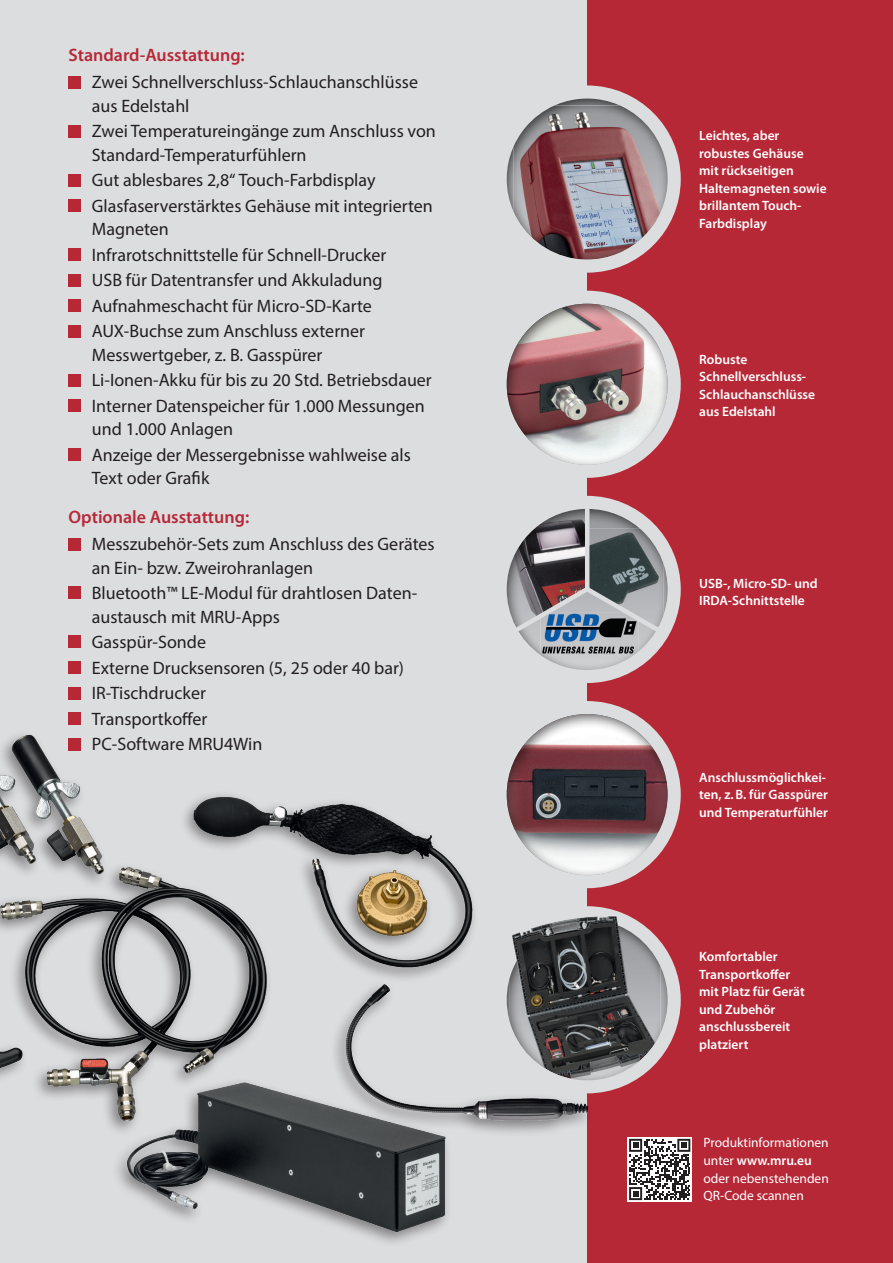
<style>
.page{position:relative;width:893px;height:1263px;background:#fff}
.page>*{position:absolute;margin:0;border:0;box-sizing:border-box;transform-origin:0 0}
.t1{font:18px/25.5px "Myriad Pro";color:#231f20}
.t2{font:600 18px "Myriad Pro";color:#b72837}
.t3{font:600 13.5px/17.5px "Myriad Pro";color:#fff}
.t4{font:13.5px/17.5px "Myriad Pro";color:#fff}
.s1{font-weight:600}
</style>
<div class="page">
<div style="left:0;top:0;width:893px;height:1262px;background:#dcdddf"></div>
<div style="left:587px;top:0;width:306px;height:1262px;background:#b72837"></div>
<div style="left:494px;top:701px;width:187px;height:187px;background:#dcdddf;border-radius:50%"></div>
<div style="left:504px;top:712px;width:164px;height:165px;background:#231f20;opacity:.75"></div>
<div style="left:494px;top:85px;width:187px;height:188px;background:#dcdddf;border-radius:50%"></div>
<div style="left:504px;top:97px;width:164px;height:165px;background:#231f20;opacity:.75"></div>
<div style="left:494px;top:291px;width:187px;height:187px;background:#dcdddf;border-radius:50%"></div>
<div style="left:504px;top:302px;width:164px;height:165px;background:#231f20;opacity:.75"></div>
<div style="left:494px;top:906px;width:187px;height:187px;background:#dcdddf;border-radius:50%"></div>
<div style="left:504px;top:917px;width:164px;height:165px;background:#231f20;opacity:.75"></div>
<img style="left:0;top:735px;width:268px;height:390px">
<div style="left:179px;top:789px;width:300px;height:194px;background:#231f20;opacity:.5"></div>
<img style="left:183px;top:785px;width:296px;height:194px">
<div style="left:494px;top:496px;width:187px;height:187px;background:#dcdddf;border-radius:50%"></div>
<div style="left:504px;top:507px;width:164px;height:165px;background:#231f20;opacity:.75"></div>
<hr style="left:585px;top:501px;width:4px;height:88px;background:#dcdddf">
<svg style="left:504px;top:509px;width:166px;height:161px"></svg>
<div style="left:111px;top:1076px;width:341px;height:172px;background:#231f20;opacity:.5"></div>
<img style="left:122px;top:1078px;width:327px;height:158px">
<img style="left:509px;top:913px;width:140px;height:102px">
<div style="left:330px;top:979px;width:265px;height:157px;background:#231f20;opacity:.5"></div>
<img style="left:342px;top:979px;width:245px;height:146px">
<svg style="left:627px;top:1137px;width:65px;height:64px"></svg>
<svg style="left:629px;top:1138px;width:61px;height:61px;background:#8c8a8a"></svg>
<div style="left:68px;top:76px;width:13px;height:12px;background:#b72837"></div>
<div style="left:68px;top:125px;width:13px;height:12px;background:#b72837"></div>
<div style="left:68px;top:174px;width:13px;height:12px;background:#b72837"></div>
<div style="left:68px;top:199px;width:13px;height:13px;background:#b72837"></div>
<div style="left:68px;top:248px;width:13px;height:13px;background:#b72837"></div>
<div style="left:68px;top:274px;width:13px;height:12px;background:#b72837"></div>
<div style="left:68px;top:299px;width:13px;height:13px;background:#b72837"></div>
<div style="left:68px;top:325px;width:13px;height:12px;background:#b72837"></div>
<div style="left:68px;top:374px;width:13px;height:12px;background:#b72837"></div>
<div style="left:68px;top:399px;width:13px;height:13px;background:#b72837"></div>
<div style="left:68px;top:448px;width:13px;height:13px;background:#b72837"></div>
<div style="left:68px;top:538px;width:13px;height:12px;background:#b72837"></div>
<div style="left:68px;top:587px;width:13px;height:12px;background:#b72837"></div>
<div style="left:68px;top:635px;width:13px;height:13px;background:#b72837"></div>
<div style="left:68px;top:661px;width:13px;height:12px;background:#b72837"></div>
<div style="left:68px;top:686px;width:13px;height:13px;background:#b72837"></div>
<div style="left:68px;top:712px;width:13px;height:12px;background:#b72837"></div>
<div style="left:68px;top:738px;width:13px;height:12px;background:#b72837"></div>
<p class="t2" style="left:68px;top:43px;width:178px">Standard-Ausstattung:</p>
<p class="t1" style="left:92px;top:70px;width:328px;line-height:23.4px">Zwei Schnellverschluss-Schlauchanschlüsse aus Edelstahl</p>
<p class="t1" style="left:92px;top:119px;width:346px;line-height:23.4px">Zwei Temperatureingänge zum Anschluss von<br>Standard-Temperaturfühlern</p>
<p class="t1" style="left:92px;top:167px;width:343px">Gut ablesbares 2,8“ Touch-Farbdisplay<br>Glasfaserverstärktes Gehäuse mit integrierten</p>
<p class="t1" style="left:92px;top:216px;width:296px">Magneten<br>Infrarotschnittstelle für Schnell-Drucker USB für Datentransfer und Akkuladung Aufnahmeschacht für Micro-SD-Karte AUX-Buchse zum Anschluss externer</p>
<p class="t1" style="left:92px;top:342px;width:342px">Messwertgeber, z. B. Gasspürer<br>Li-Ionen-Akku für bis zu 20 Std. Betriebsdauer<br>Interner Datenspeicher für 1.000 Messungen</p>
<p class="t1" style="left:92px;top:416px;width:321px">und 1.000 Anlagen<br>Anzeige der Messergebnisse wahlweise als</p>
<p class="t1" style="left:92px;top:465px;width:119px">Text oder Grafik</p>
<p class="t2" style="left:68px;top:505px;width:182px">Optionale Ausstattung:</p>
<p class="t1" style="left:92px;top:532px;width:344px;line-height:23.4px">Messzubehör-Sets zum Anschluss des Gerätes an Ein- bzw. Zweirohranlagen</p>
<p class="t1" style="left:92px;top:581px;width:327px;line-height:23.4px">Bluetooth™ LE-Modul für drahtlosen Daten&shy;austausch mit MRU-Apps</p>
<p class="t1" style="left:92px;top:629px;width:314px">Gasspür-Sonde<br>Externe Drucksensoren (5, 25 oder 40 bar)<br>IR-Tischdrucker<br>Transportkoffer<br>PC-Software MRU4Win</p>
<p class="t3" style="left:699px;top:127px;width:129px">Leichtes, aber robustes Gehäuse<br>mit rückseitigen<br>Haltemagneten sowie brillantem Touch-<br>Farbdisplay</p>
<p class="t3" style="left:699px;top:350px;width:118px">Robuste<br>Schnellverschluss-<br>Schlauchanschlüsse aus Edelstahl</p>
<p class="t3" style="left:699px;top:574px;width:120px">USB-, Micro-SD- und<br>IRDA-Schnittstelle</p>
<p class="t3" style="left:699px;top:767px;width:130px">Anschlussmöglichkei&shy;ten, z.B. für Gasspürer und Temperaturfühler</p>
<p class="t3" style="left:699px;top:947px;width:107px">Komfortabler<br>Transportkoffer mit Platz für Gerät und Zubehör anschlussbereit platziert</p>
<p class="t4" style="left:703px;top:1133px;width:127px">Produktinformationen unter <span class="s1">www.mru.eu </span>oder nebenstehenden<br>QR-Code scannen</p>
</div>
